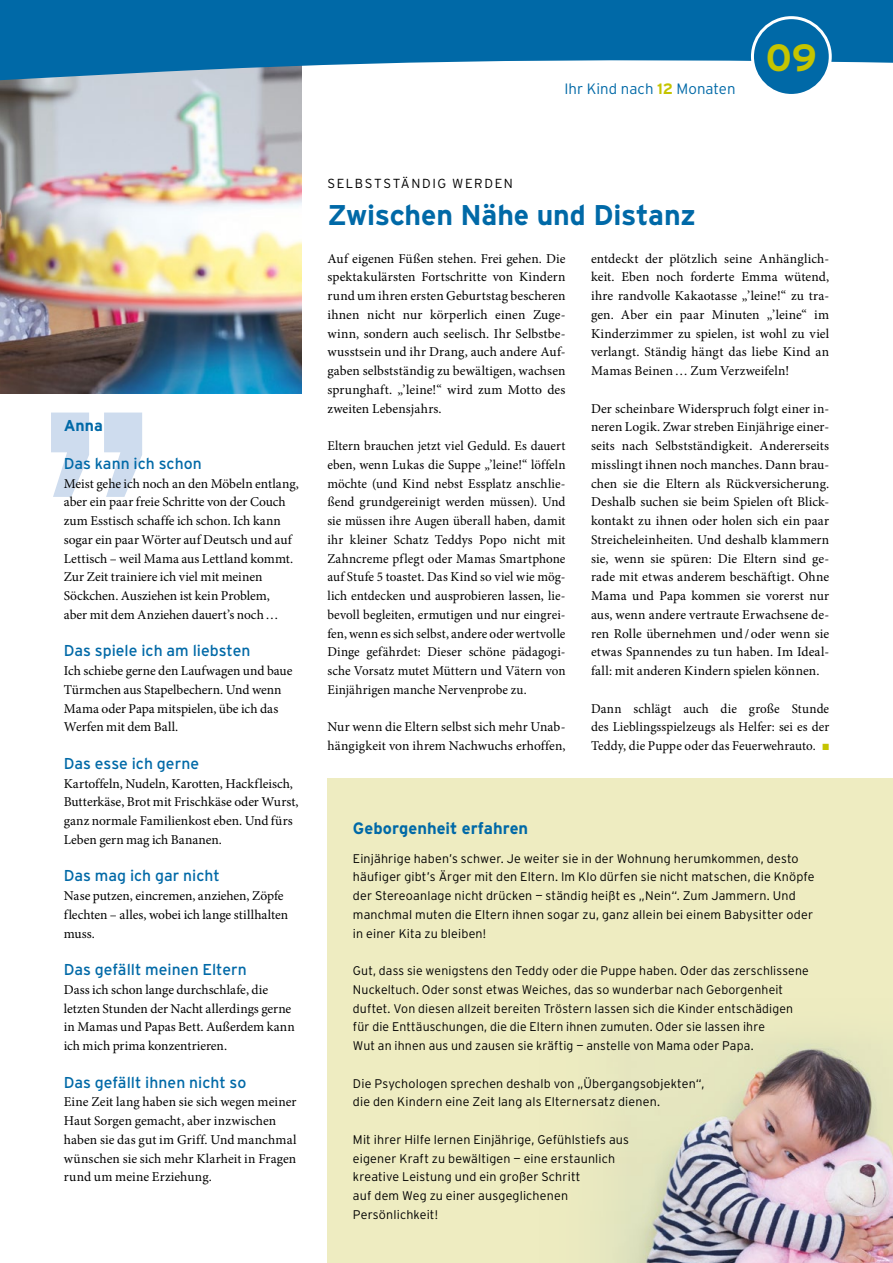
<style>
.page{position:relative;width:893px;height:1263px;background:#fff}
.page>*{position:absolute;margin:0;border:0;box-sizing:border-box;transform-origin:0 0}
.t1{font:700 37.95px "Interstate";color:#c5c400}
.Headline__2015{font:700 28.5px "Interstate";letter-spacing:-.01em;color:#0069a7}
.Kasten_Head__2015{font:700 16.5px "Interstate";letter-spacing:.005em;color:#0069a7}
.Zwischenhead_regular{font:15.75px "Interstate";color:#0069a7}
.Lauftext__2015{font:700 15.75px "Interstate";color:#0069a7}
.t2{font:300 15px "Interstate";letter-spacing:.005em;color:#0069a7}
.Lauftext__2015-2{font:13.5px/18.8px "Minion Pro";color:#000}
.Dachzeile__2015{font:300 13.2px "Interstate";letter-spacing:.12em;color:#000}
.Kasten_Lauftext__201{font:300 12.6px/18.8px "Interstate";letter-spacing:.01em;color:#000}
.s1{font-weight:700;color:#c5c400}
.s2{color:#c5c400}
</style>
<div class="page">
<div style="left:327px;top:778px;width:566px;height:485px;background:#eeecc1"></div>
<svg style="left:51px;top:412px;width:91px;height:85px"></svg>
<img style="left:0;top:97px;width:302px;height:297px">
<img style="left:612px;top:1039px;width:281px;height:224px">
<svg style="left:0;top:0;width:893px;height:97px;fill:#0069a7"></svg>
<div style="left:752px;top:18px;width:78px;height:77px;background:#0069a7;border-radius:50%"></div>
<div style="left:751px;top:16px;width:81px;height:81px;border:3px solid #fff;border-radius:50%"></div>
<p class="t2" style="left:564px;top:80px;width:173px">Ihr Kind nach <span class="s1">12</span> Monaten</p>
<p class="t1" style="left:766px;top:36px;width:53px">09</p>
<p class="Lauftext__2015" style="left:64px;top:417px;width:41px">Anna</p>
<p class="Zwischenhead_regular" style="left:64px;top:454px;width:140px">Das kann ich schon</p>
<p class="Lauftext__2015-2" style="left:64px;top:474px;width:237px">Meist gehe ich noch an den Möbeln entlang, aber ein paar freie Schritte von der Couch zum Esstisch schaffe ich schon. Ich kann sogar ein paar Wörter auf Deutsch und auf Lettisch – weil Mama aus Lettland kommt.<br>Zur Zeit trainiere ich viel mit meinen Söckchen. Ausziehen ist kein Problem,<br>aber mit dem Anziehen dauert’s noch…</p>
<p class="Zwischenhead_regular" style="left:64px;top:642px;width:188px">Das spiele ich am liebsten</p>
<p class="Lauftext__2015-2" style="left:64px;top:661px;width:230px">Ich schiebe gerne den Laufwagen und baue Türmchen aus Stapelbechern. Und wenn Mama oder Papa mitspielen, übe ich das Werfen mit dem Ball.</p>
<p class="Zwischenhead_regular" style="left:64px;top:754px;width:137px">Das esse ich gerne</p>
<p class="Lauftext__2015-2" style="left:64px;top:774px;width:236px">Kartoffeln, Nudeln, Karotten, Hackfleisch, Butterkäse, Brot mit Frischkäse oder Wurst, ganz normale Familienkost eben. Und fürs Leben gern mag ich Bananen.</p>
<p class="Zwischenhead_regular" style="left:64px;top:867px;width:158px">Das mag ich gar nicht</p>
<p class="Lauftext__2015-2" style="left:64px;top:886px;width:226px">Nase putzen, eincremen, anziehen, Zöpfe flechten – alles, wobei ich lange stillhalten muss.</p>
<p class="Zwischenhead_regular" style="left:64px;top:961px;width:184px">Das gefällt meinen Eltern</p>
<p class="Lauftext__2015-2" style="left:64px;top:980px;width:233px">Dass ich schon lange durchschlafe, die letzten Stunden der Nacht allerdings gerne in Mamas und Papas Bett. Außerdem kann ich mich prima konzentrieren.</p>
<p class="Zwischenhead_regular" style="left:64px;top:1073px;width:184px">Das gefällt ihnen nicht so</p>
<p class="Lauftext__2015-2" style="left:64px;top:1093px;width:234px">Eine Zeit lang haben sie sich wegen meiner Haut Sorgen gemacht, aber inzwischen haben sie das gut im Griff. Und manchmal wünschen sie sich mehr Klarheit in Fragen rund um meine Erziehung.</p>
<p class="Dachzeile__2015" style="left:327px;top:175px;width:187px">SELBSTSTÄNDIG WERDEN</p>
<p class="Headline__2015" style="left:327px;top:199px;width:370px">Zwischen Nähe und Distanz</p>
<p class="Lauftext__2015-2" style="left:327px;top:249px;width:240px;text-align:justify">Auf eigenen Füßen stehen. Frei gehen. Die spektakulärsten Fortschritte von Kindern rund um ihren ersten Geburtstag bescheren ihnen nicht nur körperlich einen Zuge&shy;winn, sondern auch seelisch. Ihr Selbstbe&shy;wusstsein und ihr Drang, auch andere Auf&shy;gaben selbstständig zu bewältigen, wachsen sprunghaft. „’leine!“ wird zum Motto des zweiten Lebensjahrs.</p>
<p class="Lauftext__2015-2" style="left:327px;top:436px;width:240px;text-align:justify">Eltern brauchen jetzt viel Geduld. Es dauert eben, wenn Lukas die Suppe „’leine!“ löffeln möchte (und Kind nebst Essplatz anschlie&shy;ßend grundgereinigt werden müssen). Und sie müssen ihre Augen überall haben, damit ihr kleiner Schatz Teddys Popo nicht mit Zahncreme pflegt oder Mamas Smartphone auf Stufe 5 toastet. Das Kind so viel wie mög&shy;lich entdecken und ausprobieren lassen, lie&shy;bevoll begleiten, ermutigen und nur eingrei&shy;fen, wenn es sich selbst, andere oder wertvolle Dinge gefährdet: Dieser schöne pädagogi&shy;sche Vorsatz mutet Müttern und Vätern von Einjährigen manche Nervenprobe zu.</p>
<p class="Lauftext__2015-2" style="left:327px;top:718px;width:240px">Nur wenn die Eltern selbst sich mehr Unab&shy;hängigkeit von ihrem Nachwuchs erhoffen,</p>
<p class="Lauftext__2015-2" style="left:591px;top:249px;width:240px;text-align:justify">entdeckt der plötzlich seine Anhänglich&shy;keit. Eben noch forderte Emma wütend, ihre randvolle Kakaotasse „’leine!“ zu tra&shy;gen. Aber ein paar Minuten „’leine“ im Kinderzimmer zu spielen, ist wohl zu viel verlangt. Ständig hängt das liebe Kind an Mamas Beinen… Zum Verzweifeln!</p>
<p class="Lauftext__2015-2" style="left:591px;top:399px;width:240px;text-align:justify">Der scheinbare Widerspruch folgt einer in&shy;neren Logik. Zwar streben Einjährige einer&shy;seits nach Selbstständigkeit. Andererseits misslingt ihnen noch manches. Dann brau&shy;chen sie die Eltern als Rückversicherung.<br>Deshalb suchen sie beim Spielen oft Blick&shy;kontakt zu ihnen oder holen sich ein paar Streicheleinheiten. Und deshalb klammern sie, wenn sie spüren: Die Eltern sind ge&shy;rade mit etwas anderem beschäftigt. Ohne Mama und Papa kommen sie vorerst nur aus, wenn andere vertraute Erwachsene de&shy;ren Rolle übernehmen und/oder wenn sie etwas Spannendes zu tun haben. Im Ideal&shy;fall: mit anderen Kindern spielen können.</p>
<p class="Lauftext__2015-2" style="left:591px;top:699px;width:240px;text-align:justify">Dann schlägt auch die große Stunde des Lieblingsspielzeugs als Helfer: sei es der Teddy, die Puppe oder das Feuerwehrauto. <span class="s2">■</span></p>
<p class="Kasten_Head__2015" style="left:353px;top:819px;width:177px">Geborgenheit erfahren</p>
<p class="Kasten_Lauftext__201" style="left:353px;top:849px;width:463px">Einjährige haben’s schwer. Je weiter sie in der Wohnung herumkommen, desto häufiger gibt’s Ärger mit den Eltern. Im Klo dürfen sie nicht matschen, die Knöpfe der Stereoanlage nicht drücken — ständig heißt es „Nein“. Zum Jammern. Und manchmal muten die Eltern ihnen sogar zu, ganz allein bei einem Babysitter oder in einer Kita zu bleiben!</p>
<p class="Kasten_Lauftext__201" style="left:353px;top:961px;width:457px">Gut, dass sie wenigstens den Teddy oder die Puppe haben. Oder das zerschlissene Nuckeltuch. Oder sonst etwas Weiches, das so wunderbar nach Geborgenheit duftet. Von diesen allzeit bereiten Tröstern lassen sich die Kinder entschädigen für die Enttäuschungen, die die Eltern ihnen zumuten. Oder sie lassen ihre<br>Wut an ihnen aus und zausen sie kräftig — anstelle von Mama oder Papa.</p>
<p class="Kasten_Lauftext__201" style="left:353px;top:1074px;width:353px">Die Psychologen sprechen deshalb von „Übergangsobjekten“, die den Kindern eine Zeit lang als Elternersatz dienen.</p>
<p class="Kasten_Lauftext__201" style="left:353px;top:1130px;width:278px">Mit ihrer Hilfe lernen Einjährige, Gefühlstiefs aus eigener Kraft zu bewältigen — eine erstaunlich kreative Leistung und ein großer Schritt<br>auf dem Weg zu einer ausgeglichenen Persönlichkeit!</p>
</div>
